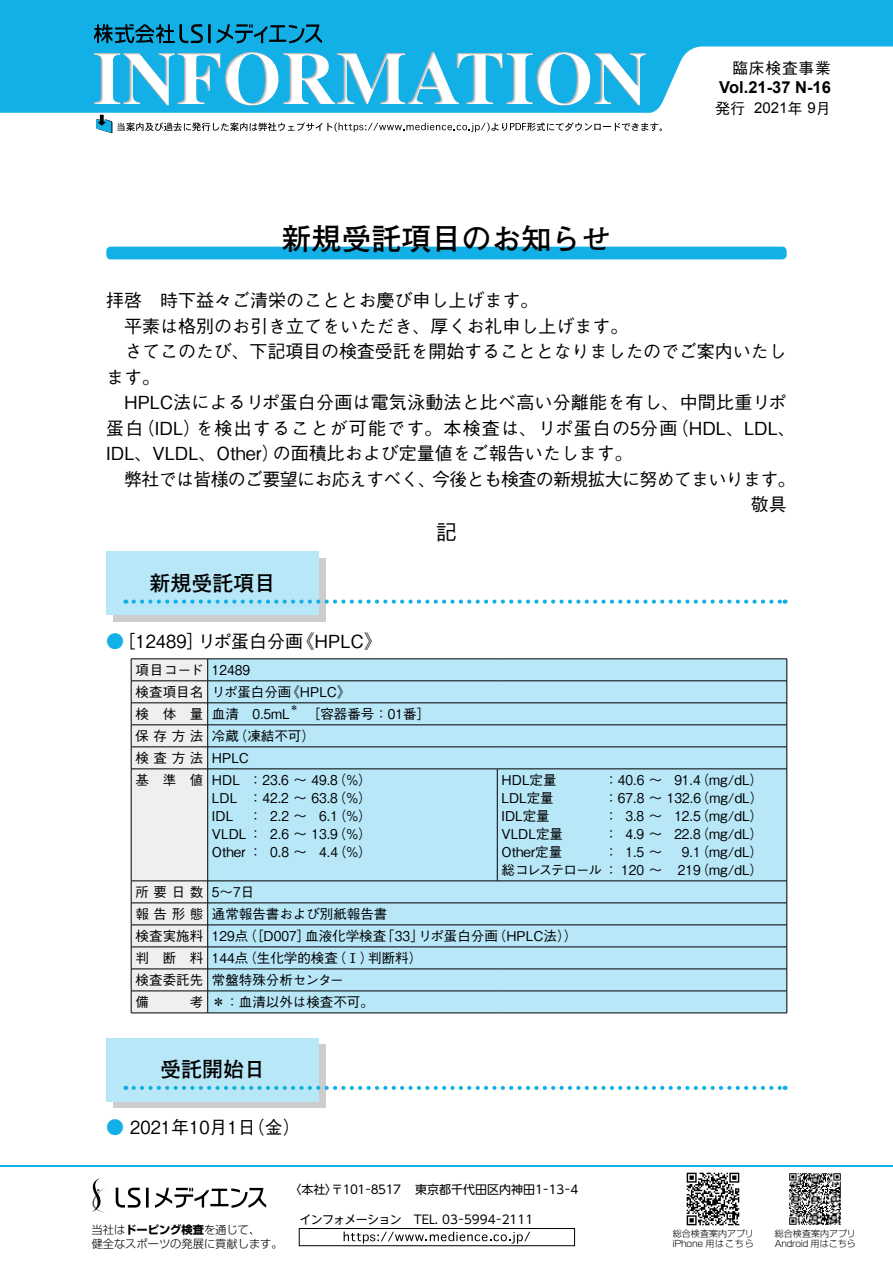
<style>
.page{position:relative;width:893px;height:1263px;background:#fff}
.page>*{position:absolute;margin:0;border:0;box-sizing:border-box;transform-origin:0 0}
.t1{font:700 30px "Futo Go B101 Pro";color:#000}
.t2{font:700 21px "Futo Go B101 Pro";color:#000}
.t3{font:500 21px "Gothic BBB Pro";color:#000}
.t4{font:500 18px "Gothic BBB Pro";color:#000}
.t5{font:500 18px "Gothic BBB Pro";letter-spacing:.065em;color:#000}
.t6{font:500 18px "Gothic BBB Pro";letter-spacing:-.04em;color:#000}
.t7{font:500 18px "Gothic BBB Pro";color:#000;scale:.9 1}
.t8{font:700 16.5px "Arial";color:#000}
.t9{font:500 15.75px "Gothic BBB Pro";letter-spacing:.05em;color:#000}
.t10{font:15px "Arial";color:#000}
.t11{font:500 13.5px/22px "Gothic BBB Pro";color:#000}
.t12{font:500 13.5px/18px "Gothic BBB Pro";color:#000;text-align:right;scale:.9 1}
.t13{font:12px "UD Shin Go NT Pro";color:#000}
.t14{font:300 11.25px/13.5px "Shin Go Pro";color:#000}
.t15{font:300 9px/10.5px "Shin Go Pro";letter-spacing:-.005em;color:#000}
.t16{font:500 8.7px "Gothic BBB Pro";color:#000}
.s1{font-family:"Gothic BBB Pro";font-weight:500}
.s2{color:#12b0e6}
.s3{font-weight:700}
</style>
<div class="page">
<div style="left:106px;top:247px;width:681px;height:12px;background:#12b0e6;border-radius:4px"></div>
<svg style="left:0;top:0;width:893px;height:113px;fill:#12b0e6"></svg>
<hr style="left:0;top:1165px;width:893px;height:2px;background:#12b0e6">
<img style="left:686px;top:1172px;width:54px;height:54px">
<img style="left:789px;top:1173px;width:52px;height:52px">
<svg style="left:91px;top:24px;width:571px;height:109px"></svg>
<div style="left:299px;top:1228px;width:276px;height:18px;border:1px solid #000"></div>
<svg style="left:344px;top:1231px;width:186px;height:12px"></svg>
<svg style="left:116px;top:1188px;width:150px;height:20px"></svg>
<svg style="left:92px;top:1178px;width:16px;height:35px"></svg>
<div style="left:113px;top:1044px;width:212px;height:64px;background:#000;opacity:.2"></div>
<div style="left:106px;top:1037px;width:213px;height:64px;background:#b8e7f8"></div>
<svg style="left:134px;top:1086px;width:652px;height:4px"></svg>
<div style="left:113px;top:558px;width:212px;height:63px;background:#cdcdcd"></div>
<div style="left:106px;top:551px;width:213px;height:64px;background:#b8e7f8"></div>
<svg style="left:134px;top:599px;width:652px;height:5px"></svg>
<div style="left:208px;top:659px;width:579px;height:354px;background:#b8e7f8"></div>
<hr style="left:131px;top:658px;width:77px;height:1px;background:#000">
<hr style="left:497px;top:769px;width:1px;height:112px;background:#000">
<hr style="left:787px;top:769px;width:1px;height:112px;background:#000">
<hr style="left:131px;top:1013px;width:77px;height:1px;background:#000">
<hr style="left:208px;top:658px;width:289px;height:1px;background:#000">
<hr style="left:497px;top:658px;width:290px;height:1px;background:#000">
<hr style="left:208px;top:680px;width:289px;height:1px;background:#000">
<hr style="left:497px;top:680px;width:290px;height:1px;background:#000">
<hr style="left:208px;top:702px;width:289px;height:1px;background:#000">
<hr style="left:497px;top:702px;width:290px;height:1px;background:#000">
<hr style="left:208px;top:725px;width:289px;height:1px;background:#000">
<hr style="left:497px;top:725px;width:290px;height:1px;background:#000">
<hr style="left:208px;top:747px;width:289px;height:1px;background:#000">
<hr style="left:497px;top:747px;width:290px;height:1px;background:#000">
<svg style="left:787px;top:659px;width:1px;height:110px"></svg>
<hr style="left:208px;top:769px;width:289px;height:1px;background:#000">
<hr style="left:497px;top:769px;width:290px;height:1px;background:#000">
<hr style="left:208px;top:881px;width:289px;height:1px;background:#000">
<hr style="left:497px;top:881px;width:290px;height:1px;background:#000">
<hr style="left:208px;top:903px;width:289px;height:1px;background:#000">
<hr style="left:497px;top:903px;width:290px;height:1px;background:#000">
<hr style="left:208px;top:925px;width:289px;height:1px;background:#000">
<hr style="left:497px;top:925px;width:290px;height:1px;background:#000">
<hr style="left:208px;top:947px;width:289px;height:1px;background:#000">
<hr style="left:497px;top:947px;width:290px;height:1px;background:#000">
<hr style="left:208px;top:969px;width:289px;height:1px;background:#000">
<hr style="left:497px;top:969px;width:290px;height:1px;background:#000">
<hr style="left:208px;top:991px;width:289px;height:1px;background:#000">
<svg style="left:131px;top:659px;width:77px;height:354px"></svg>
<hr style="left:497px;top:991px;width:290px;height:1px;background:#000">
<svg style="left:787px;top:881px;width:1px;height:132px"></svg>
<hr style="left:208px;top:1013px;width:289px;height:1px;background:#000">
<hr style="left:497px;top:1013px;width:290px;height:1px;background:#000">
<p class="t9" style="left:732px;top:55px;width:100px">臨床検査事業</p>
<p class="t8" style="left:719px;top:77px;width:113px">Vol.21-37 N-16</p>
<p class="t10" style="left:715px;top:98px;width:117px"><span class="s1">発行</span> 2021<span class="s1">年</span> 9<span class="s1">月</span></p>
<h1 class="t1" style="left:281px;top:215px;width:332px">新規受託項目のお知らせ</h1>
<h3 class="t4" style="left:106px;top:286px;width:433px">拝啓　時下益々ご清栄のこととお慶び申し上げます。</h3>
<h3 class="t4" style="left:106px;top:311px;width:523px">　平素は格別のお引き立てをいただき、厚くお礼申し上げます。</h3>
<h3 class="t4" style="left:106px;top:337px;width:682px">　さてこのたび、下記項目の検査受託を開始することとなりましたのでご案内いたし</h3>
<h3 class="t4" style="left:106px;top:362px;width:55px">ます。</h3>
<h3 class="t4" style="left:106px;top:388px;width:682px">　HPLC法によるリポ蛋白分画は電気泳動法と比べ高い分離能を有し、中間比重リポ</h3>
<h3 class="t5" style="left:106px;top:413px;width:691px">蛋白（IDL）を検出することが可能です。本検査は、リポ蛋白の5分画（HDL、LDL、</h3>
<h3 class="t4" style="left:106px;top:439px;width:528px">IDL、VLDL、Other）の面積比および定量値をご報告いたします。</h3>
<h3 class="t6" style="left:106px;top:464px;width:691px">　弊社では皆様のご要望にお応えすべく、今後とも検査の新規拡大に努めてまいります。</h3>
<h3 class="t4" style="left:751px;top:490px;width:37px">敬具</h3>
<h2 class="t3" style="left:436px;top:515px;width:22px">記</h2>
<h2 class="t2" style="left:150px;top:566px;width:127px">新規受託項目</h2>
<h3 class="t4" style="left:106px;top:627px;width:277px"><span class="s2">●</span>［12489］リポ蛋白分画《HPLC》</h3>
<p class="t11" style="left:135px;top:657px;width:217px">項目コード 12489<br>検査項目名 リポ蛋白分画《HPLC》検 体 量 血清　0.5mL</p>
<p class="t16" style="left:290px;top:701px;width:10px">＊</p>
<p class="t11" style="left:135px;top:701px;width:296px;text-indent:163px">　［容器番号：01番］保存方法 冷蔵（凍結不可）<br>検査方法 HPLC<br>基 準 値 HDL ：23.6 ～ 49.8（%）</p>
<p class="t11" style="left:212px;top:787px;width:161px;line-height:18px;text-align:justify">LDL ：42.2 ～ 63.8（%）IDL ： 2.2 ～ 6.1（%）VLDL ： 2.6 ～ 13.9（%）Other ： 0.8 ～ 4.4（%）</p>
<p class="t11" style="left:501px;top:767px;width:56px">HDL定量</p>
<p class="t11" style="left:604px;top:767px;width:160px">：40.6 ～ 91.4（mg/dL）</p>
<p class="t11" style="left:501px;top:785px;width:54px">LDL定量</p>
<p class="t11" style="left:604px;top:785px;width:160px">：67.8 ～ 132.6（mg/dL）</p>
<p class="t11" style="left:501px;top:803px;width:50px">IDL定量</p>
<p class="t11" style="left:604px;top:803px;width:160px">： 3.8 ～ 12.5（mg/dL）</p>
<p class="t11" style="left:501px;top:821px;width:63px">VLDL定量</p>
<p class="t11" style="left:604px;top:821px;width:160px">： 4.9 ～ 22.8（mg/dL）</p>
<p class="t11" style="left:501px;top:839px;width:62px">Other定量</p>
<p class="t11" style="left:604px;top:839px;width:59px">： 1.5 ～</p>
<p class="t12" style="left:501px;top:841px;width:292px">9.1（mg/dL）<br>総コレステロール ： 120 ～ 219（mg/dL）</p>
<p class="t11" style="left:135px;top:879px;width:443px">所要日数 5～7日<br>報告形態 通常報告書および別紙報告書<br>検査実施料 129点（［D007］血液化学検査「33」リポ蛋白分画（HPLC法））判 断 料 144点（生化学的検査（Ⅰ）判断料）<br>検査委託先 常盤特殊分析センター<br>備</p>
<p class="t11" style="left:190px;top:989px;width:186px">考 ＊：血清以外は検査不可。</p>
<h2 class="t2" style="left:160px;top:1053px;width:106px">受託開始日</h2>
<h3 class="t7" style="left:106px;top:1113px;width:218px"><span class="s2">●</span> 2021年10月1日（金）</h3>
<p class="t14" style="left:92px;top:1222px;width:193px">当社は<span class="s3">ドーピング検査</span>を通じて、<br>健全なスポーツの発展に貢献します。</p>
<p class="t13" style="left:289px;top:1179px;width:290px">〈本社〉〒101－8517 東京都千代田区内神田1－13－4</p>
<p class="t13" style="left:299px;top:1209px;width:235px">インフォメーション TEL. 03－5994－2111</p>
<p class="t15" style="left:673px;top:1227px;width:83px">総合検査案内アプリiPhone 用はこちら</p>
<p class="t15" style="left:775px;top:1227px;width:83px">総合検査案内アプリ<br>Android 用はこちら</p>
</div>
